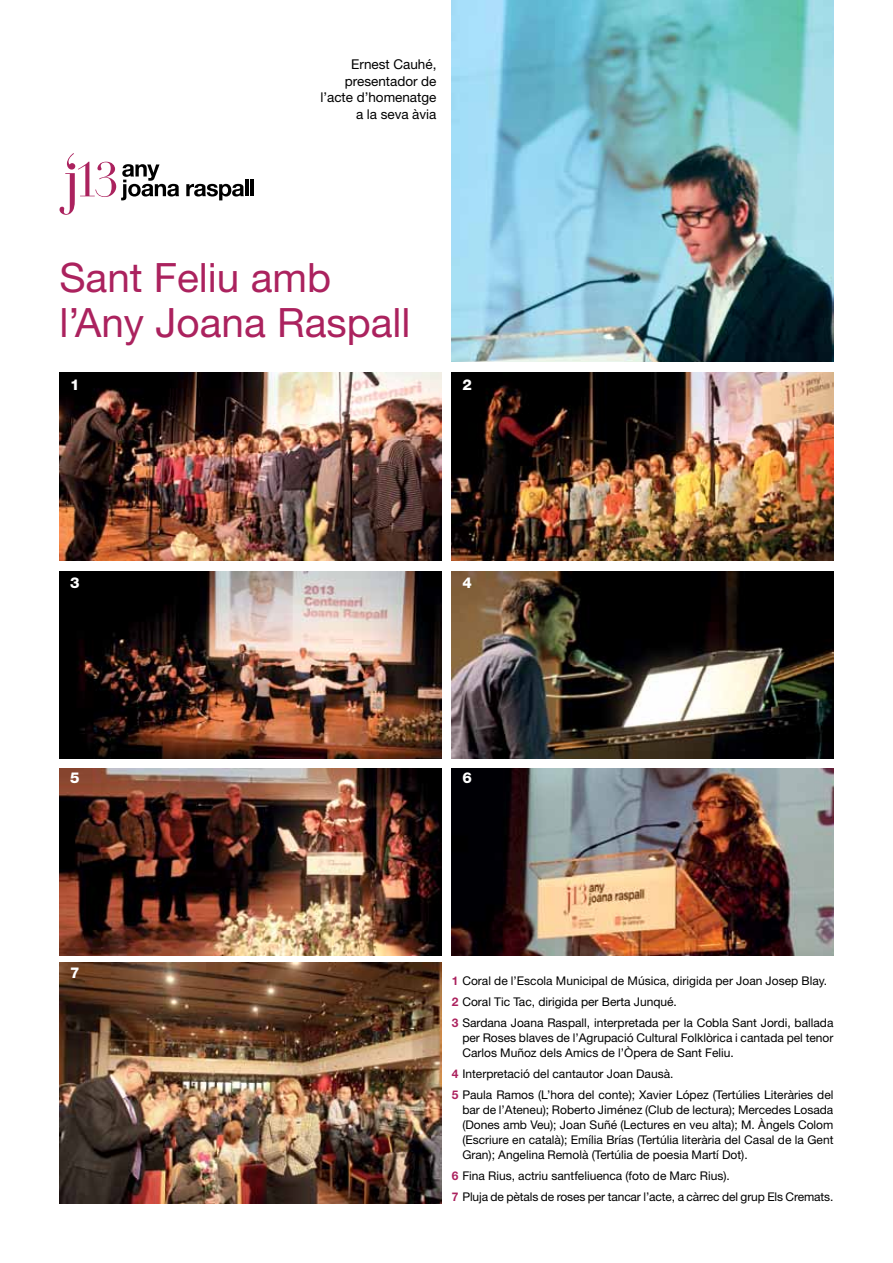
<style>
.page{position:relative;width:893px;height:1263px;background:#fff}
.page>*{position:absolute;margin:0;border:0;box-sizing:border-box;transform-origin:0 0}
.t1{font:40.5px/45px "Helvetica Neue LT Std";color:#ab225e}
.t2{font:800 15px "Helvetica Neue LT Std";color:#fff}
.t3{font:13.5px/16.5px "Helvetica Neue LT Std";color:#000;text-align:right}
.t4{font:12px/21px "Helvetica Neue LT Std";color:#000}
.s1{font-weight:700;color:#ab225e}
</style>
<div class="page">
<img style="left:452px;top:373px;width:381px;height:187px">
<img style="left:60px;top:768px;width:381px;height:187px">
<img style="left:60px;top:572px;width:381px;height:187px">
<img style="left:60px;top:962px;width:381px;height:241px">
<img style="left:60px;top:373px;width:381px;height:187px">
<img style="left:452px;top:0;width:381px;height:362px">
<img style="left:452px;top:768px;width:381px;height:187px">
<img style="left:452px;top:572px;width:381px;height:187px">
<svg style="left:60px;top:153px;width:119px;height:62px"></svg>
<svg style="left:186px;top:184px;width:58px;height:16px"></svg>
<hr style="left:245px;top:180px;width:4px;height:16px;background:#000">
<hr style="left:251px;top:180px;width:3px;height:16px;background:#000">
<p class="t3" style="left:320px;top:56px;width:118px">Ernest Cauhé, presentador de l’acte d’homenatge a la seva àvia</p>
<h1 class="t1" style="left:59px;top:255px;width:353px">Sant Feliu amb l’Any Joana Raspall</h1>
<p class="t2" style="left:70px;top:376px;width:11px">1</p>
<p class="t2" style="left:462px;top:376px;width:11px">2</p>
<p class="t2" style="left:70px;top:574px;width:11px">3</p>
<p class="t2" style="left:70px;top:769px;width:11px">5</p>
<p class="t2" style="left:70px;top:964px;width:11px">7</p>
<p class="t2" style="left:462px;top:574px;width:11px">4</p>
<p class="t2" style="left:462px;top:769px;width:11px">6</p>
<p class="t4" style="left:452px;top:970px;width:383px"><span class="s1">1</span> Coral de l’Escola Municipal de Música, dirigida per Joan Josep Blay.<br><span class="s1">2</span> Coral Tic Tac, dirigida per Berta Junqué.<br><span class="s1">3</span> Sardana Joana Raspall, interpretada per la Cobla Sant Jordi, ballada</p>
<p class="t4" style="left:462px;top:1030px;width:373px;line-height:15px">per Roses blaves de l’Agrupació Cultural Folklòrica i cantada pel tenor<br>Carlos Muñoz dels Amics de l’Òpera de Sant Feliu.</p>
<p class="t4" style="left:452px;top:1063px;width:383px"><span class="s1">4</span> Interpretació del cantautor Joan Dausà.<br><span class="s1">5</span> Paula Ramos (L’hora del conte); Xavier López (Tertúlies Literàries del</p>
<p class="t4" style="left:462px;top:1102px;width:373px;line-height:15px;text-align:justify">bar de l’Ateneu); Roberto Jiménez (Club de lectura); Mercedes Losada (Dones amb Veu); Joan Suñé (Lectures en veu alta); M. Àngels Colom (Escriure en català); Emília Brías (Tertúlia literària del Casal de la Gent Gran); Angelina Remolà (Tertúlia de poesia Martí Dot).</p>
<p class="t4" style="left:452px;top:1165px;width:383px"><span class="s1">6</span> Fina Rius, actriu santfeliuenca (foto de Marc Rius).<br><span class="s1">7</span> Pluja de pètals de roses per tancar l’acte, a càrrec del grup Els Cremats.</p>
</div>
